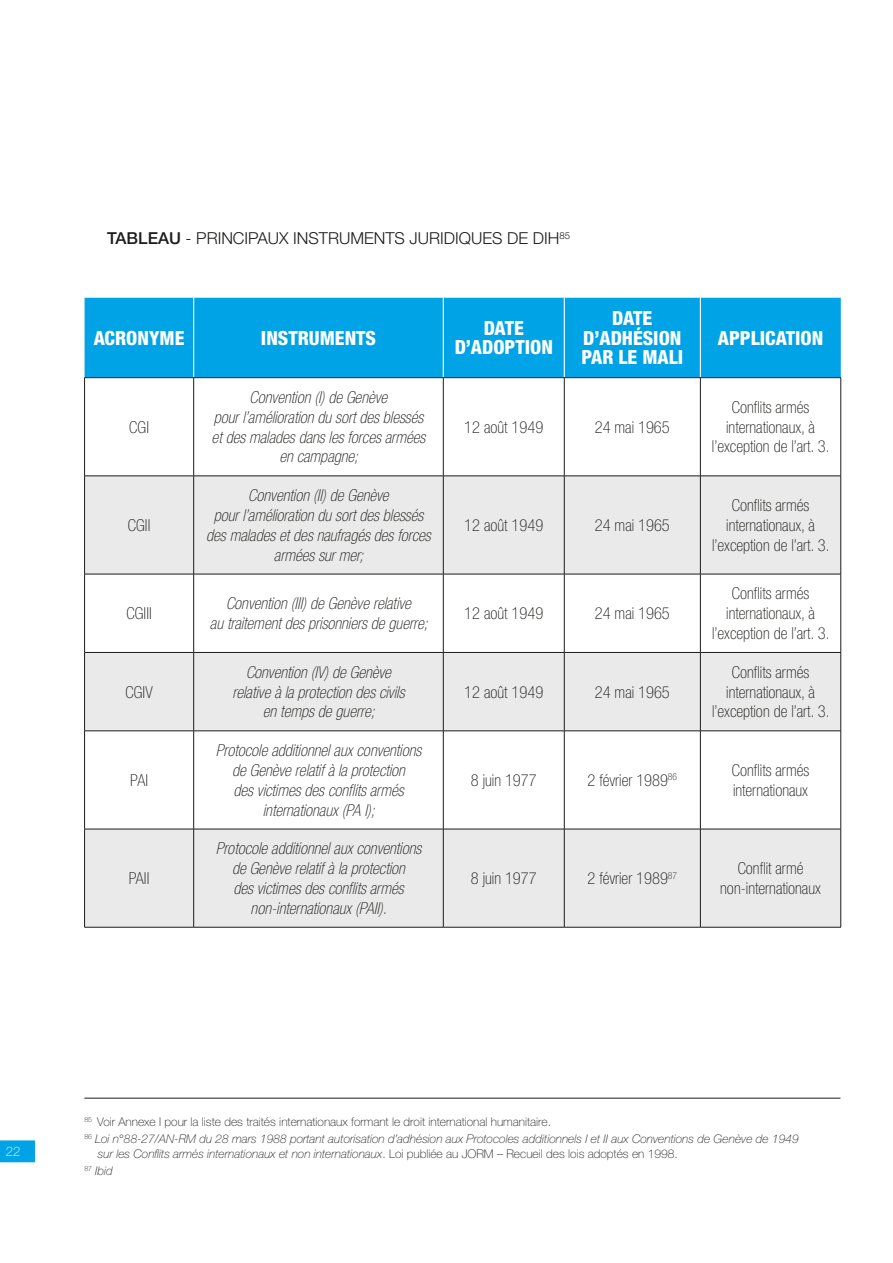
<style>
.page{position:relative;width:893px;height:1263px;background:#fff}
.page>*{position:absolute;margin:0;border:0;box-sizing:border-box;transform-origin:0 0}
.t1{font:800 condensed 19.5px/19.5px "Helvetica Neue LT Std";color:#fff;text-align:center}
.t2{font:italic 100 condensed 16.5px/19.8px "Helvetica Neue LT Std";color:#1c1c1a;text-align:center}
.t3{font:100 condensed 16.5px/19.8px "Helvetica Neue LT Std";color:#1c1c1a;text-align:center}
.t4{font:300 16.5px "Helvetica Neue LT Std";color:#1c1c1a}
.t5{font:100 13.05px "Helvetica Neue LT Std";color:#fff}
.t6{font:italic 100 12px/17.1px "Helvetica Neue LT Std";color:#1c1c1a}
.s1{font-weight:500}
.s2{font-style:normal}
</style>
<div class="page">
<div style="left:0;top:1140px;width:35px;height:22px;background:#00a3e6"></div>
<div style="left:85px;top:298px;width:756px;height:79px;background:#00a3e6"></div>
<svg style="left:85px;top:477px;width:755px;height:450px;fill:#eaeaea"></svg>
<hr style="left:193px;top:298px;width:1px;height:79px;background:#fff">
<hr style="left:443px;top:298px;width:1px;height:79px;background:#fff">
<hr style="left:564px;top:298px;width:1px;height:79px;background:#fff">
<hr style="left:700px;top:298px;width:1px;height:79px;background:#fff">
<hr style="left:84px;top:377px;width:110px;height:1px;background:#1c1c1a">
<hr style="left:84px;top:378px;width:1px;height:98px;background:#1c1c1a">
<hr style="left:194px;top:377px;width:249px;height:1px;background:#1c1c1a">
<hr style="left:193px;top:378px;width:1px;height:98px;background:#1c1c1a">
<hr style="left:443px;top:377px;width:121px;height:1px;background:#1c1c1a">
<hr style="left:443px;top:378px;width:1px;height:98px;background:#1c1c1a">
<hr style="left:564px;top:377px;width:136px;height:1px;background:#1c1c1a">
<hr style="left:564px;top:378px;width:1px;height:98px;background:#1c1c1a">
<hr style="left:700px;top:377px;width:141px;height:1px;background:#1c1c1a">
<hr style="left:700px;top:378px;width:1px;height:98px;background:#1c1c1a">
<hr style="left:840px;top:378px;width:1px;height:98px;background:#1c1c1a">
<hr style="left:84px;top:476px;width:110px;height:1px;background:#1c1c1a">
<hr style="left:84px;top:476px;width:1px;height:98px;background:#1c1c1a">
<hr style="left:194px;top:476px;width:249px;height:1px;background:#1c1c1a">
<hr style="left:193px;top:476px;width:1px;height:98px;background:#1c1c1a">
<hr style="left:443px;top:476px;width:121px;height:1px;background:#1c1c1a">
<hr style="left:443px;top:476px;width:1px;height:98px;background:#1c1c1a">
<hr style="left:564px;top:476px;width:136px;height:1px;background:#1c1c1a">
<hr style="left:564px;top:476px;width:1px;height:98px;background:#1c1c1a">
<hr style="left:700px;top:476px;width:141px;height:1px;background:#1c1c1a">
<hr style="left:700px;top:476px;width:1px;height:98px;background:#1c1c1a">
<hr style="left:840px;top:476px;width:1px;height:98px;background:#1c1c1a">
<hr style="left:84px;top:574px;width:110px;height:1px;background:#1c1c1a">
<hr style="left:84px;top:574px;width:1px;height:78px;background:#1c1c1a">
<hr style="left:194px;top:574px;width:249px;height:1px;background:#1c1c1a">
<hr style="left:193px;top:574px;width:1px;height:78px;background:#1c1c1a">
<hr style="left:443px;top:574px;width:121px;height:1px;background:#1c1c1a">
<hr style="left:443px;top:574px;width:1px;height:78px;background:#1c1c1a">
<hr style="left:564px;top:574px;width:136px;height:1px;background:#1c1c1a">
<hr style="left:564px;top:574px;width:1px;height:78px;background:#1c1c1a">
<hr style="left:700px;top:574px;width:141px;height:1px;background:#1c1c1a">
<hr style="left:700px;top:574px;width:1px;height:78px;background:#1c1c1a">
<hr style="left:840px;top:574px;width:1px;height:78px;background:#1c1c1a">
<hr style="left:84px;top:652px;width:110px;height:1px;background:#1c1c1a">
<hr style="left:84px;top:653px;width:1px;height:78px;background:#1c1c1a">
<hr style="left:194px;top:652px;width:249px;height:1px;background:#1c1c1a">
<hr style="left:193px;top:653px;width:1px;height:78px;background:#1c1c1a">
<hr style="left:443px;top:652px;width:121px;height:1px;background:#1c1c1a">
<hr style="left:443px;top:653px;width:1px;height:78px;background:#1c1c1a">
<hr style="left:564px;top:652px;width:136px;height:1px;background:#1c1c1a">
<hr style="left:564px;top:653px;width:1px;height:78px;background:#1c1c1a">
<hr style="left:700px;top:652px;width:141px;height:1px;background:#1c1c1a">
<hr style="left:700px;top:653px;width:1px;height:78px;background:#1c1c1a">
<hr style="left:840px;top:653px;width:1px;height:78px;background:#1c1c1a">
<hr style="left:84px;top:730px;width:110px;height:1px;background:#1c1c1a">
<hr style="left:84px;top:731px;width:1px;height:98px;background:#1c1c1a">
<hr style="left:194px;top:730px;width:249px;height:1px;background:#1c1c1a">
<hr style="left:193px;top:731px;width:1px;height:98px;background:#1c1c1a">
<hr style="left:443px;top:730px;width:121px;height:1px;background:#1c1c1a">
<hr style="left:443px;top:731px;width:1px;height:98px;background:#1c1c1a">
<hr style="left:564px;top:730px;width:136px;height:1px;background:#1c1c1a">
<hr style="left:564px;top:731px;width:1px;height:98px;background:#1c1c1a">
<hr style="left:700px;top:730px;width:141px;height:1px;background:#1c1c1a">
<hr style="left:700px;top:731px;width:1px;height:98px;background:#1c1c1a">
<hr style="left:840px;top:731px;width:1px;height:98px;background:#1c1c1a">
<hr style="left:84px;top:829px;width:110px;height:1px;background:#1c1c1a">
<hr style="left:84px;top:829px;width:1px;height:98px;background:#1c1c1a">
<hr style="left:194px;top:829px;width:249px;height:1px;background:#1c1c1a">
<hr style="left:193px;top:829px;width:1px;height:98px;background:#1c1c1a">
<hr style="left:443px;top:829px;width:121px;height:1px;background:#1c1c1a">
<hr style="left:443px;top:829px;width:1px;height:98px;background:#1c1c1a">
<hr style="left:564px;top:829px;width:136px;height:1px;background:#1c1c1a">
<hr style="left:564px;top:829px;width:1px;height:98px;background:#1c1c1a">
<hr style="left:700px;top:829px;width:141px;height:1px;background:#1c1c1a">
<hr style="left:700px;top:829px;width:1px;height:98px;background:#1c1c1a">
<hr style="left:840px;top:829px;width:1px;height:98px;background:#1c1c1a">
<hr style="left:84px;top:927px;width:110px;height:1px;background:#1c1c1a">
<hr style="left:194px;top:927px;width:249px;height:1px;background:#1c1c1a">
<hr style="left:443px;top:927px;width:121px;height:1px;background:#1c1c1a">
<hr style="left:564px;top:927px;width:136px;height:1px;background:#1c1c1a">
<hr style="left:700px;top:927px;width:141px;height:1px;background:#1c1c1a">
<hr style="left:84px;top:1098px;width:756px;height:1px;background:#1c1c1a">
<p class="t4" style="left:107px;top:229px;width:384px"><span class="s1">TABLEAU</span> - PRINCIPAUX INSTRUMENTS JURIDIQUESDE</p>
<p class="t4" style="left:533px;top:229px;width:39px">DIH<sup>85</sup></p>
<p class="t1" style="left:94px;top:328px;width:92px">ACRONYME</p>
<p class="t1" style="left:261px;top:328px;width:117px">INSTRUMENTS</p>
<p class="t1" style="left:455px;top:318px;width:100px">DATE<br>D’ADOPTION</p>
<p class="t1" style="left:581px;top:308px;width:103px">DATE<br>D’ADHÉSION<br>PAR LE MALI</p>
<p class="t3" style="left:129px;top:417px;width:15px">CGI</p>
<p class="t3" style="left:128px;top:515px;width:14px">CGII</p>
<p class="t2" style="left:212px;top:388px;width:215px">Convention (I) de Genève<br>pour l’amélioration du sort des blessés et des malades dans les forces armées en campagne;</p>
<p class="t2" style="left:206px;top:486px;width:226px">Convention (II) de Genève<br>pour l’amélioration du sort des blessés des malades et des naufragés des forces armées sur mer;</p>
<p class="t3" style="left:464px;top:417px;width:80px">12 août 1949</p>
<p class="t3" style="left:595px;top:417px;width:76px">24 mai 1965</p>
<p class="t3" style="left:464px;top:515px;width:80px">12 août 1949</p>
<p class="t3" style="left:595px;top:515px;width:76px">24 mai 1965</p>
<p class="t3" style="left:126px;top:603px;width:14px">CGIII</p>
<p class="t2" style="left:210px;top:594px;width:219px">Convention (III) de Genève relative<br>au traitement des prisonniers de guerre;</p>
<p class="t3" style="left:464px;top:603px;width:80px">12 août 1949</p>
<p class="t3" style="left:595px;top:603px;width:76px">24 mai 1965</p>
<p class="t3" style="left:125px;top:682px;width:16px">CGIV</p>
<p class="t2" style="left:232px;top:662px;width:173px">Convention (IV) de Genève relative à la protection des civils en temps de guerre;</p>
<p class="t3" style="left:464px;top:682px;width:80px">12 août 1949</p>
<p class="t3" style="left:595px;top:682px;width:76px">24 mai 1965</p>
<p class="t1" style="left:718px;top:328px;width:107px">APPLICATION</p>
<p class="t3" style="left:712px;top:397px;width:119px">Conflits armés internationaux, à l’exception de l’art. 3.</p>
<p class="t3" style="left:712px;top:495px;width:119px">Conflits armés internationaux, à l’exception de l’art. 3.</p>
<p class="t3" style="left:712px;top:583px;width:119px">Conflits armés internationaux, à l’exception de l’art. 3.</p>
<p class="t3" style="left:712px;top:662px;width:119px">Conflits armés internationaux, à l’exception de l’art. 3.</p>
<p class="t3" style="left:130px;top:770px;width:14px">PAI</p>
<p class="t3" style="left:129px;top:868px;width:13px">PAII</p>
<p class="t2" style="left:216px;top:741px;width:207px">Protocole additionnel aux conventions de Genève relatif à la protection<br>des victimes des conflits armés internationaux (PA I);</p>
<p class="t2" style="left:216px;top:839px;width:207px">Protocole additionnel aux conventions de Genève relatif à la protection<br>des victimes des conflits armés non-internationaux (PAII).</p>
<p class="t3" style="left:471px;top:770px;width:67px">8 juin 1977</p>
<p class="t3" style="left:587px;top:770px;width:91px">2 février 1989<sup>86</sup></p>
<p class="t3" style="left:732px;top:760px;width:79px;text-align:left">Conflits armés internationaux</p>
<p class="t3" style="left:471px;top:868px;width:67px">8 juin 1977</p>
<p class="t3" style="left:587px;top:868px;width:91px">2 février 1989<sup>87</sup></p>
<p class="t3" style="left:720px;top:858px;width:102px">Conflit armé non-internationaux</p>
<p class="t5" style="left:6px;top:1144px;width:16px">22</p>
<p class="t6" style="left:84px;top:1113px;width:716px"><sup>85</sup> <span class="s2">Voir Annexe I pour la liste des traités internationaux formant le droit international humanitaire.<br></span><sup>86</sup> Loi n°88-27/AN-RM du 28 mars 1988 portant autorisation d’adhésion aux Protocoles additionnels I et II aux Conventions de Genève de 1949</p>
<p class="t6" style="left:84px;top:1145px;width:595px;text-indent:14px">sur les Conflits armés internationaux et non internationaux<span class="s2">. Loi publiée au JORM – Recueil des lois adoptés en 1998.<br></span><sup>87</sup> Ibid</p>
</div>
